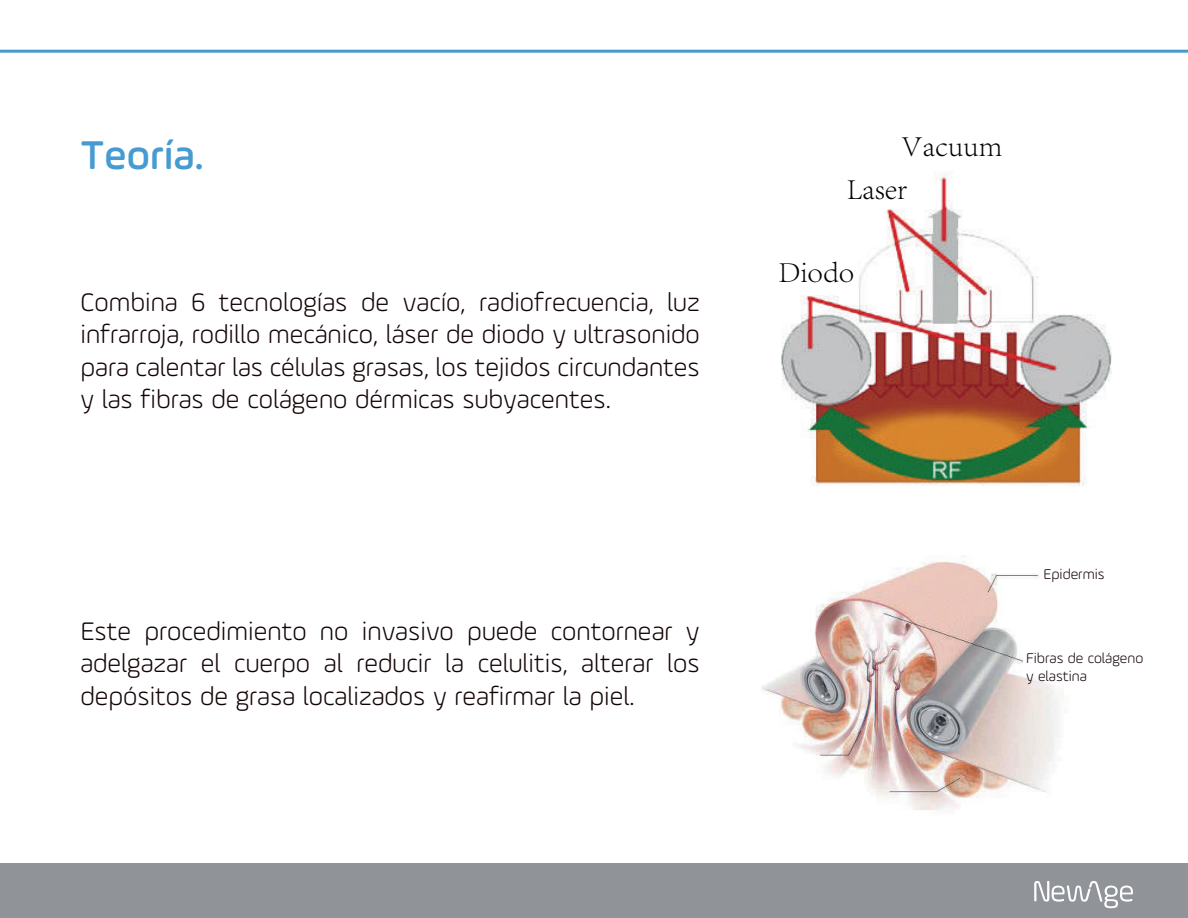
<style>
.page{position:relative;width:1188px;height:918px;background:#fff}
.page>*{position:absolute;margin:0;border:0;box-sizing:border-box;transform-origin:0 0}
.t1{font:500 42.6px "Ample Soft Pro";color:#469bd1}
.t2{font:300 29.7px/42.3px "Adobe Song Std";color:#000001}
.t3{font:300 27px/32.4px "Ample Soft Pro";color:#120304;text-align:justify}
.t4{font:300 15px/18px "Ample Soft Pro";color:#120304}
</style>
<div class="page">
<div style="left:0;top:864px;width:1188px;height:54px;background:#909398"></div>
<svg style="left:1034px;top:881px;width:99px;height:27px"></svg>
<hr style="left:0;top:50px;width:1188px;height:3px;background:#479ad0">
<img style="left:781px;top:171px;width:330px;height:315px">
<img style="left:761px;top:556px;width:298px;height:254px">
<div style="left:1024px;top:655px;width:68px;height:22px;background:#fff"></div>
<h1 class="t1" style="left:80px;top:126px;width:125px">Teoría.</h1>
<p class="t2" style="left:847px;top:125px;width:157px;text-indent:55px">Vacuum<br>Laser</p>
<p class="t3" style="left:80px;top:285px;width:621px">Combina 6 tecnologías de vacío, radiofrecuencia, luz infrarroja, rodillo mecánico, láser de diodo y ultrasonido para calentar las células grasas, los tejidos circundantes y las fibras de colágeno dérmicas subyacentes.</p>
<p class="t2" style="left:778px;top:251px;width:78px">Diodo</p>
<p class="t3" style="left:80px;top:614px;width:621px">Este procedimiento no invasivo puede contornear y adelgazar el cuerpo al reducir la celulitis, alterar los depósitos de grasa localizados y reafirmar la piel.</p>
<p class="t4" style="left:1044px;top:564px;width:63px">Epidermis</p>
<p class="t4" style="left:1026px;top:649px;width:119px">Fibras de colágeno y elastina</p>
</div>
